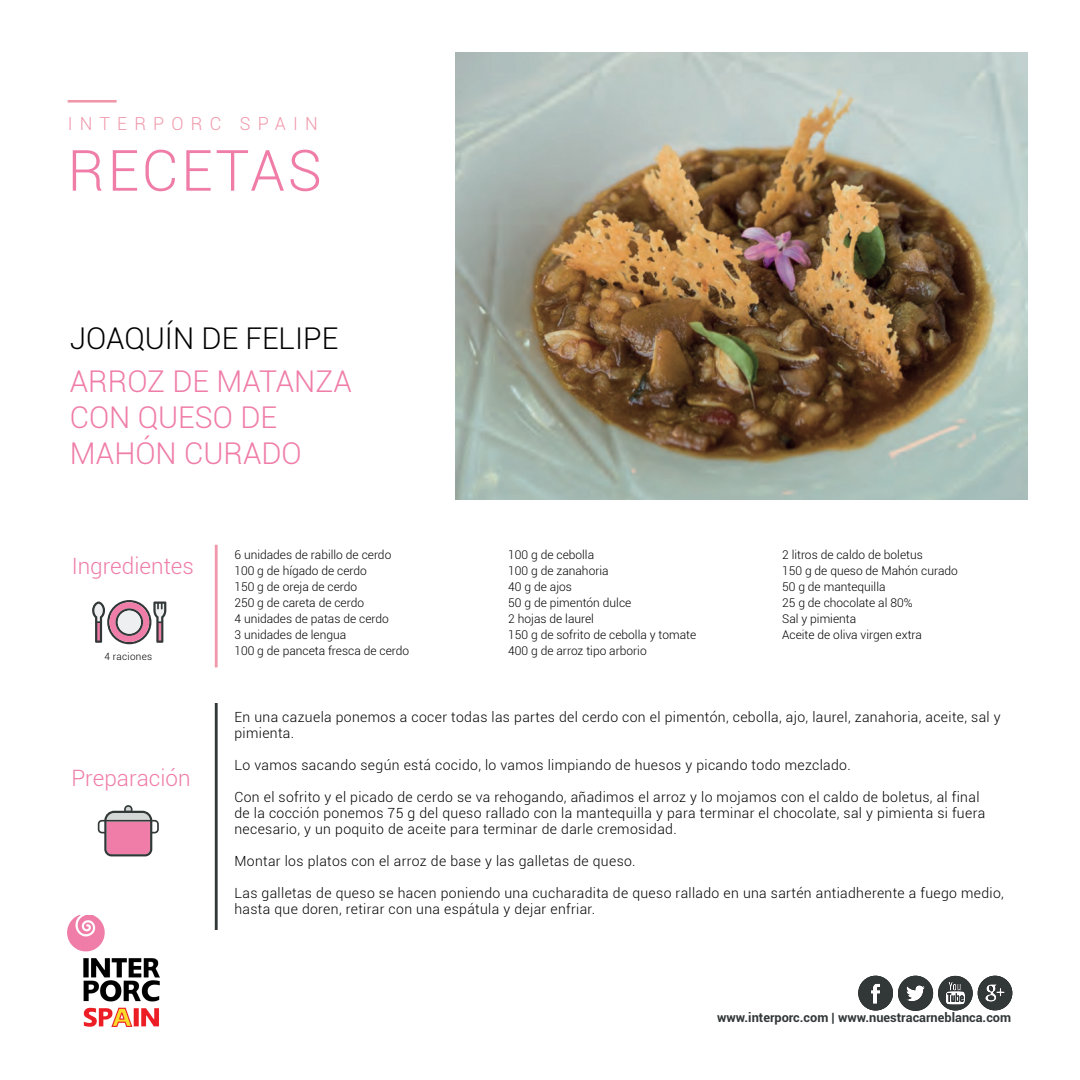
<style>
.page{position:relative;width:1080px;height:1080px;background:#fff}
.page>*{position:absolute;margin:0;border:0;box-sizing:border-box;transform-origin:0 0}
.t1{font:300 56.9px "Roboto";letter-spacing:.05em;color:#ef7da8}
.t2{font:300 30px/36px "Roboto";color:#ef7da8}
.t3{font:300 30px "Roboto";color:#000001}
.t4{font:300 22.5px "Roboto";color:#ef7da8}
.t5{font:300 18px "Roboto";letter-spacing:.4em;color:#f098aa}
.t6{font:300 14px/16px "Roboto";letter-spacing:.025em;color:#000001}
.t7{font:700 12.8px "Roboto";color:#323738}
.t8{font:300 12px/16px "Roboto";color:#000001}
.t9{font:300 10px "Roboto";letter-spacing:.025em;color:#000001}
</style>
<div class="page">
<img style="left:68px;top:915px;width:91px;height:111px">
<svg style="left:858px;top:976px;width:154px;height:35px"></svg>
<hr style="left:68px;top:100px;width:49px;height:3px;background:#f098aa">
<svg style="left:98px;top:805px;width:61px;height:51px"></svg>
<svg style="left:92px;top:600px;width:74px;height:44px"></svg>
<div style="left:118px;top:611px;width:23px;height:23px;background:#edeff0;border-radius:50%"></div>
<hr style="left:215px;top:545px;width:3px;height:122px;background:#f098aa">
<hr style="left:215px;top:703px;width:3px;height:227px;background:#323738">
<img style="left:455px;top:52px;width:573px;height:448px">
<p class="t5" style="left:68px;top:111px;width:252px">INTERPORC SPAIN</p>
<h1 class="t1" style="left:68px;top:131px;width:256px">RECETAS</h1>
<h2 class="t3" style="left:70px;top:318px;width:270px">JOAQUÍN DE FELIPE</h2>
<h2 class="t2" style="left:70px;top:362px;width:284px">ARROZ DE MATANZA<br>CON QUESO DE<br>MAHÓN CURADO</h2>
<h3 class="t4" style="left:72px;top:550px;width:124px">Ingredientes</h3>
<p class="t9" style="left:104px;top:649px;width:49px">4 raciones</p>
<h3 class="t4" style="left:71px;top:763px;width:121px">Preparación</h3>
<p class="t8" style="left:234px;top:546px;width:176px">6 unidades de rabillo de cerdo<br>100 g de hígado de cerdo<br>150 g de oreja de cerdo<br>250 g de careta de cerdo<br>4 unidades de patas de cerdo<br>3 unidades de lengua<br>100 g de panceta fresca de cerdo</p>
<p class="t8" style="left:508px;top:546px;width:189px">100 g de cebolla<br>100 g de zanahoria<br>40 g de ajos<br>50 g de pimentón dulce<br>2 hojas de laurel<br>150 g de sofrito de cebolla y tomate<br>400 g de arroz tipo arborio</p>
<p class="t8" style="left:782px;top:546px;width:177px">2 litros de caldo de boletus<br>150 g de queso de Mahón curado<br>50 g de mantequilla<br>25 g de chocolate al 80%<br>Sal y pimienta<br>Aceite de oliva virgen extra</p>
<p class="t6" style="left:234px;top:709px;width:768px">En una cazuela ponemos a cocer todas las partes del cerdo con el pimentón, cebolla, ajo, laurel, zanahoria, aceite, sal y pimienta.</p>
<p class="t6" style="left:234px;top:757px;width:618px">Lo vamos sacando según está cocido, lo vamos limpiando de huesos y picando todo mezclado.</p>
<p class="t6" style="left:234px;top:789px;width:752px">Con el sofrito y el picado de cerdo se va rehogando, añadimos el arroz y lo mojamos con el caldo de boletus, al final de la cocción ponemos 75 g del queso rallado con la mantequilla y para terminar el chocolate, sal y pimienta si fuera necesario, y un poquito de aceite para terminar de darle cremosidad.</p>
<p class="t6" style="left:234px;top:853px;width:403px">Montar los platos con el arroz de base y las galletas de queso.</p>
<p class="t6" style="left:234px;top:885px;width:771px">Las galletas de queso se hacen poniendo una cucharadita de queso rallado en una sartén antiadherente a fuego medio, hasta que doren, retirar con una espátula y dejar enfriar.</p>
<p class="t7" style="left:717px;top:1009px;width:296px">www.interporc.com | www.nuestracarneblanca.com</p>
</div>
